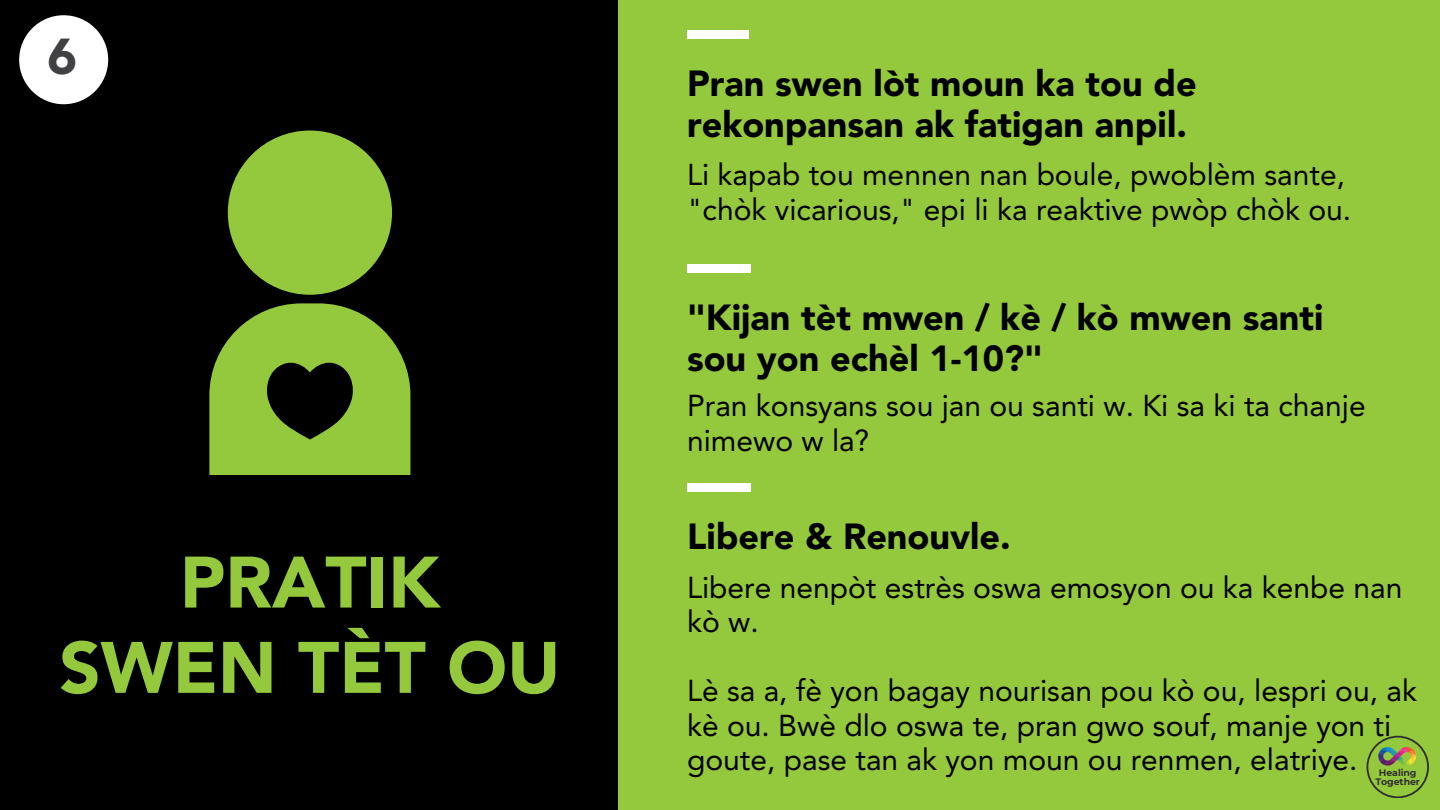
<style>
.page{position:relative;width:1440px;height:810px;background:#95c93d}
.page>*{position:absolute;margin:0;border:0;box-sizing:border-box;transform-origin:0 0}
.t1{font:900 72px/85.3px "Avenir LT Std";color:#95c93d;text-align:center}
.t2{font:900 50px "Avenir LT Std";color:#414042}
.t3{font:900 36px/41.2px "Avenir LT Std";color:#000}
.t4{font:30px/34.5px "Avenir LT Std";color:#000}
.t5{font:700 9.4px "Montserrat";letter-spacing:-.01em;color:#303030}
</style>
<div class="page">
<div style="left:0;top:0;width:618px;height:810px;background:#000"></div>
<div style="left:687px;top:30px;width:62px;height:9px;background:#fff"></div>
<div style="left:687px;top:483px;width:64px;height:9px;background:#fff"></div>
<div style="left:19px;top:15px;width:89px;height:89px;background:#fff;border-radius:50%"></div>
<div style="left:687px;top:264px;width:64px;height:8px;background:#fff"></div>
<svg style="left:1366px;top:736px;width:63px;height:62px"></svg>
<img style="left:1368px;top:745px;width:59px;height:22px">
<div style="left:228px;top:131px;width:164px;height:164px;background:#95c93d;border-radius:50%"></div>
<svg style="left:209px;top:303px;width:201px;height:172px"></svg>
<h3 class="t2" style="left:47px;top:37px;width:31px">6</h3>
<p class="t1" style="left:59px;top:546px;width:503px">PRATIK<br>SWEN TÈT OU</p>
<p class="t3" style="left:687px;top:66px;width:511px">Pran swen lòt moun ka tou de rekonpansan ak fatigan anpil.</p>
<p class="t4" style="left:687px;top:160px;width:666px">Li kapab tou mennen nan boule, pwoblèm sante, "chòk vicarious," epi li ka reaktive pwòp chòk ou.</p>
<p class="t3" style="left:687px;top:300px;width:638px">"Kijan tèt mwen / kè / kò mwen santi sou yon echèl 1-10?"</p>
<h2 class="t4" style="left:687px;top:391px;width:680px">Pran konsyans sou jan ou santi w. Ki sa ki ta chanje nimewo w la?</h2>
<h1 class="t3" style="left:687px;top:519px;width:325px">Libere &amp; Renouvle.</h1>
<p class="t4" style="left:687px;top:573px;width:717px">Libere nenpòt estrès oswa emosyon ou ka kenbe nan kò w.</p>
<h2 class="t4" style="left:687px;top:676px;width:731px">Lè sa a, fè yon bagay nourisan pou kò ou, lespri ou, ak kè ou. Bwè dlo oswa te, pran gwo souf, manje yon ti goute, pase tan ak yon moun ou renmen, elatriye.</h2>
<h3 class="t5" style="left:1379px;top:767px;width:39px">Healing</h3>
<p class="t5" style="left:1375px;top:776px;width:46px">Together</p>
</div>
